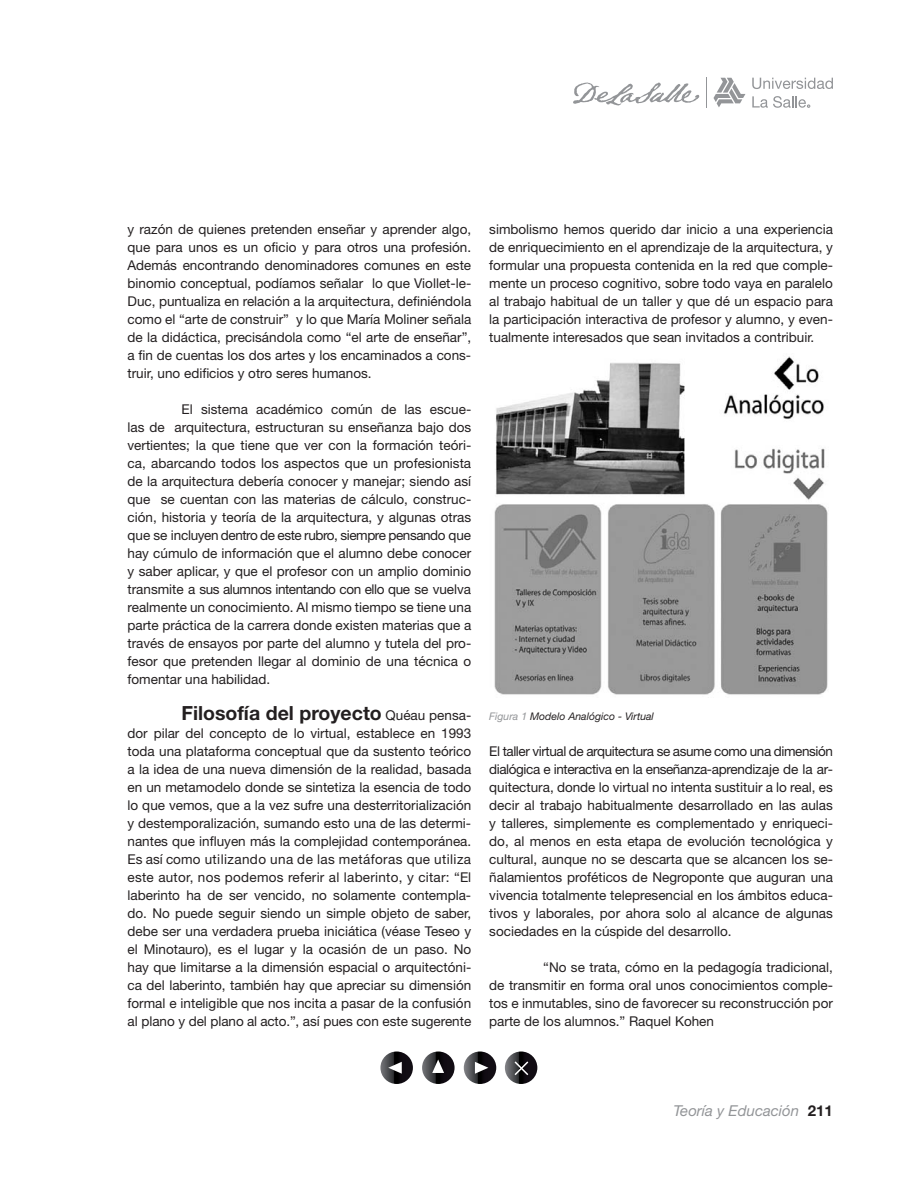
<style>
.page{position:relative;width:918px;height:1188px;background:#fff}
.page>*{position:absolute;margin:0;border:0;box-sizing:border-box;transform-origin:0 0}
.t1{font:700 19.5px "Helvetica Neue";color:#231f20}
.t2{font:italic 15px "Helvetica Neue";color:#939598}
.t3{font:700 15px "Helvetica Neue";color:#231f20}
.t4{font:13.5px/18px "Helvetica Neue";color:#231f20;text-align:justify}
.t5{font:italic 10.5px "Helvetica Neue";color:#231f20}
.s1{font-weight:400;font-size:13.5px}
.s2{color:#939598}
</style>
<div class="page">
<svg style="left:573px;top:83px;width:126px;height:22px"></svg>
<hr style="left:706px;top:78px;width:1px;height:30px;background:#939598">
<svg style="left:714px;top:78px;width:31px;height:29px"></svg>
<svg style="left:752px;top:78px;width:81px;height:11px"></svg>
<svg style="left:752px;top:96px;width:58px;height:12px"></svg>
<img style="left:494px;top:356px;width:334px;height:339px">
<svg style="left:380px;top:1052px;width:33px;height:32px"></svg>
<svg style="left:388px;top:1062px;width:14px;height:12px"></svg>
<svg style="left:464px;top:1052px;width:32px;height:32px"></svg>
<svg style="left:475px;top:1062px;width:13px;height:12px"></svg>
<svg style="left:422px;top:1052px;width:33px;height:32px"></svg>
<svg style="left:432px;top:1059px;width:12px;height:14px"></svg>
<svg style="left:505px;top:1052px;width:32px;height:32px"></svg>
<svg style="left:513px;top:1060px;width:17px;height:17px"></svg>
<p class="t4" style="left:128px;top:222px;width:345px">y razón de quienes pretenden enseñar y aprender algo, que para unos es un oficio y para otros una profesión.<br>Además encontrando denominadores comunes en este binomio conceptual, podíamos señalar lo que Viollet-le-Duc, puntualiza en relación a la arquitectura, definiéndola como el “arte de construir” y lo que María Moliner señala de la didáctica, precisándola como “el arte de enseñar”, a fin de cuentas los dos artes y los encaminados a cons&shy;truir, uno edificios y otro seres humanos.</p>
<p class="t4" style="left:128px;top:402px;width:345px;text-indent:54px">El sistema académico común de las escue&shy;las de arquitectura, estructuran su enseñanza bajo dos vertientes; la que tiene que ver con la formación teóri&shy;ca, abarcando todos los aspectos que un profesionista de la arquitectura debería conocer y manejar; siendo así que se cuentan con las materias de cálculo, construc&shy;ción, historia y teoría de la arquitectura, y algunas otras que se incluyen dentro de este rubro, siempre pensando que hay cúmulo de información que el alumno debe conocer y saber aplicar, y que el profesor con un amplio dominio transmite a sus alumnos intentando con ello que se vuelva realmente un conocimiento. Al mismo tiempo se tiene una parte práctica de la carrera donde existen materias que a través de ensayos por parte del alumno y tutela del pro&shy;fesor que pretenden llegar al dominio de una técnica o fomentar una habilidad.</p>
<h1 class="t1" style="left:182px;top:706px;width:291px">Filosofía del proyecto <span class="s1">Quéau pensa-</span></h1>
<p class="t4" style="left:128px;top:726px;width:345px">dor pilar del concepto de lo virtual, establece en 1993 toda una plataforma conceptual que da sustento teórico a la idea de una nueva dimensión de la realidad, basada en un metamodelo donde se sintetiza la esencia de todo lo que vemos, que a la vez sufre una desterritorialización y destemporalización, sumando esto una de las determi&shy;nantes que influyen más la complejidad contemporánea.<br>Es así como utilizando una de las metáforas que utiliza este autor, nos podemos referir al laberinto, y citar: “El laberinto ha de ser vencido, no solamente contempla&shy;do. No puede seguir siendo un simple objeto de saber, debe ser una verdadera prueba iniciática (véase Teseo y el Minotauro), es el lugar y la ocasión de un paso. No hay que limitarse a la dimensión espacial o arquitectóni&shy;ca del laberinto, también hay que apreciar su dimensión formal e inteligible que nos incita a pasar de la confusión al plano y del plano al acto.”, así pues con este sugerente</p>
<p class="t4" style="left:489px;top:222px;width:345px">simbolismo hemos querido dar inicio a una experiencia de enriquecimiento en el aprendizaje de la arquitectura, y formular una propuesta contenida en la red que comple&shy;mente un proceso cognitivo, sobre todo vaya en paralelo al trabajo habitual de un taller y que dé un espacio para la participación interactiva de profesor y alumno, y even&shy;tualmente interesados que sean invitados a contribuir.</p>
<p class="t5" style="left:489px;top:713px;width:166px"><span class="s2">Figura 1</span> Modelo Analógico - Virtual</p>
<p class="t4" style="left:489px;top:744px;width:345px">El taller virtual de arquitectura se asume como una dimensión dialógica e interactiva en la enseñanza-aprendizaje de la ar&shy;quitectura, donde lo virtual no intenta sustituir a lo real, es decir al trabajo habitualmente desarrollado en las aulas y talleres, simplemente es complementado y enriqueci&shy;do, al menos en esta etapa de evolución tecnológica y cultural, aunque no se descarta que se alcancen los se&shy;ñalamientos proféticos de Negroponte que auguran una vivencia totalmente telepresencial en los ámbitos educa&shy;tivos y laborales, por ahora solo al alcance de algunas sociedades en la cúspide del desarrollo.</p>
<p class="t4" style="left:489px;top:960px;width:345px;text-indent:54px">“No se trata, cómo en la pedagogía tradicional, de transmitir en forma oral unos conocimientos comple&shy;tos e inmutables, sino de favorecer su reconstrucción por parte de los alumnos.” Raquel Kohen</p>
<p class="t2" style="left:673px;top:1105px;width:127px">Teoría y Educación</p>
<p class="t3" style="left:808px;top:1105px;width:27px">211</p>
</div>
